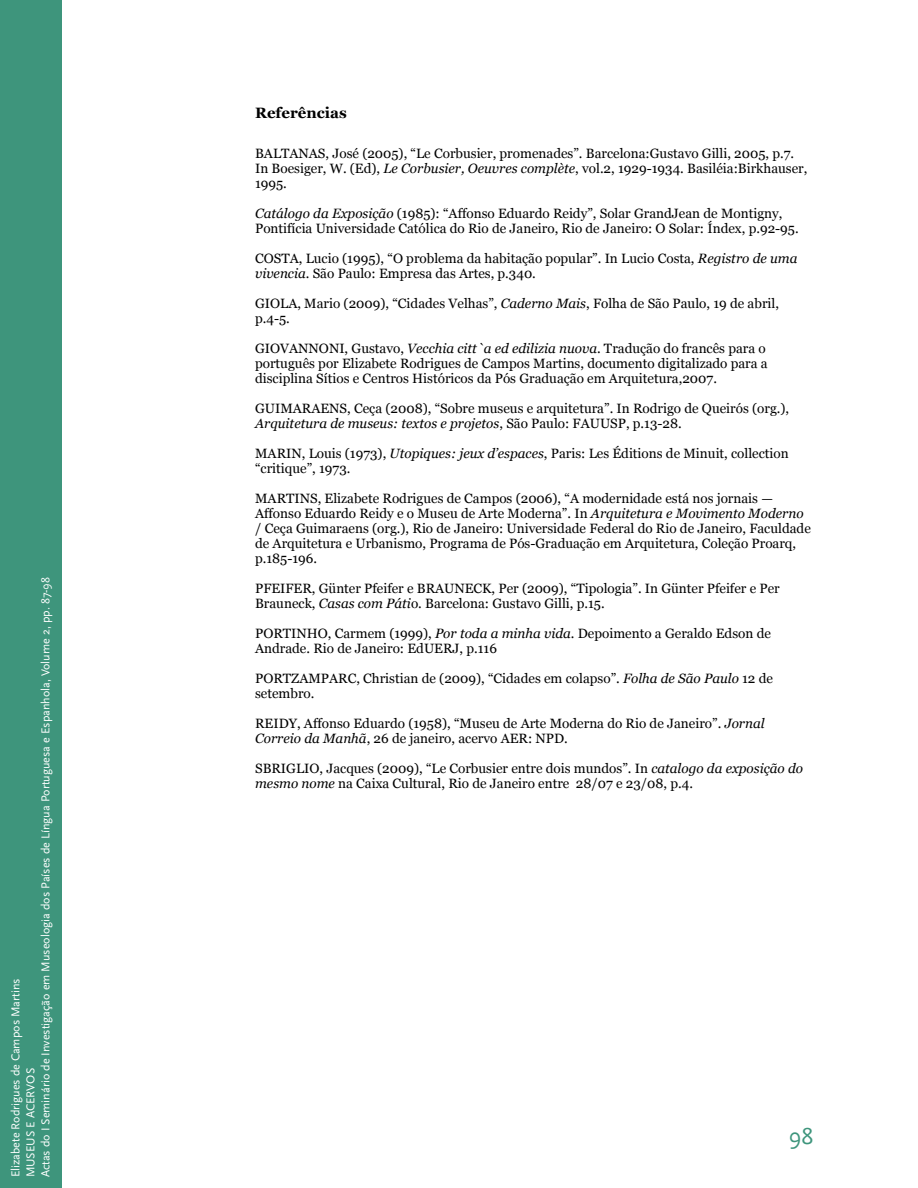
<style>
.page{position:relative;width:918px;height:1188px;background:#fff}
.page>*{position:absolute;margin:0;border:0;box-sizing:border-box;transform-origin:0 0}
.t1{font:24px "Scala Sans Pro";color:#3e957c}
.t2{font:700 15px "Georgia";color:#000}
.t3{font:13.5px/15px "Georgia";color:#000}
.t4{font:12px/15px "Scala Sans Pro";color:#fff}
.s1{font-style:italic}
</style>
<div class="page">
<div style="left:0;top:0;width:62px;height:1188px;background:#3e957c"></div>
<p class="t4" style="left:9px;top:1177px;width:602px;rotate:-90deg">Elizabete Rodrigues de Campos Martins<br>MUSEUS E ACERVOS<br>Actas do I Seminário de Investigação em Museologia dos Países de Língua Portuguesa e Espanhola, Volume 2, pp. 87-98</p>
<p class="t2" style="left:255px;top:106px;width:93px">Referências</p>
<p class="t3" style="left:255px;top:147px;width:554px">BALTANAS, José (2005), “Le Corbusier, promenades”. Barcelona:Gustavo Gilli, 2005, p.7.<br>In Boesiger, W. (Ed), <span class="s1">Le Corbusier, Oeuvres complète</span>, vol.2, 1929-1934. Basiléia:Birkhauser,<br>1995.</p>
<p class="t3" style="left:255px;top:207px;width:545px"><span class="s1">Catálogo da Exposição</span> (1985): “Affonso Eduardo Reidy”, Solar GrandJean de Montigny,<br>Pontifícia Universidade Católica do Rio de Janeiro, Rio de Janeiro: O Solar: Índex, p.92-95.</p>
<p class="t3" style="left:255px;top:252px;width:544px">COSTA, Lucio (1995), “O problema da habitação popular”. In Lucio Costa, <span class="s1">Registro de uma vivencia</span>. São Paulo: Empresa das Artes, p.340.</p>
<p class="t3" style="left:255px;top:297px;width:525px">GIOLA, Mario (2009), “Cidades Velhas”, <span class="s1">Caderno Mais</span>, Folha de São Paulo, 19 de abril, p.4-5.</p>
<p class="t3" style="left:255px;top:342px;width:514px">GIOVANNONI, Gustavo, <span class="s1">Vecchia citt`a ed edilizia nuova</span>. Tradução do francês para o português por Elizabete Rodrigues de Campos Martins, documento digitalizado para a disciplina Sítios e Centros Históricos da Pós Graduação em Arquitetura,2007.</p>
<p class="t3" style="left:255px;top:402px;width:536px">GUIMARAENS, Ceça (2008), “Sobre museus e arquitetura”. In Rodrigo de Queirós (org.),<br><span class="s1">Arquitetura de museus: textos e projetos</span>, São Paulo: FAUUSP, p.13-28.</p>
<p class="t3" style="left:255px;top:447px;width:535px">MARIN, Louis (1973), <span class="s1">Utopiques: jeux d’espaces</span>, Paris: Les Éditions de Minuit, collection “critique”, 1973.</p>
<p class="t3" style="left:255px;top:492px;width:557px">MARTINS, Elizabete Rodrigues de Campos (2006), “A modernidade está nos jornais — Affonso Eduardo Reidy e o Museu de Arte Moderna”. In <span class="s1">Arquitetura e Movimento Moderno </span>/ Ceça Guimaraens (org.), Rio de Janeiro: Universidade Federal do Rio de Janeiro, Faculdade de Arquitetura e Urbanismo, Programa de Pós-Graduação em Arquitetura, Coleção Proarq, p.185-196.</p>
<p class="t3" style="left:255px;top:582px;width:526px">PFEIFER, Günter Pfeifer e BRAUNECK, Per (2009), “Tipologia”. In Günter Pfeifer e Per<br>Brauneck, <span class="s1">Casas com Páti</span>o. Barcelona: Gustavo Gilli, p.15.</p>
<p class="t3" style="left:255px;top:627px;width:517px">PORTINHO, Carmem (1999), <span class="s1">Por toda a minha vida</span>. Depoimento a Geraldo Edson de<br>Andrade. Rio de Janeiro: EdUERJ, p.116</p>
<p class="t3" style="left:255px;top:672px;width:519px">PORTZAMPARC, Christian de (2009), “Cidades em colapso”. <span class="s1">Folha de São Paulo</span> 12 de setembro.</p>
<p class="t3" style="left:255px;top:717px;width:511px">REIDY, Affonso Eduardo (1958), “Museu de Arte Moderna do Rio de Janeiro”. <span class="s1">Jornal<br>Correio da Manhã</span>, 26 de janeiro, acervo AER: NPD.</p>
<p class="t3" style="left:255px;top:762px;width:550px">SBRIGLIO, Jacques (2009), “Le Corbusier entre dois mundos”. In <span class="s1">catalogo da exposição do mesmo nome</span> na Caixa Cultural, Rio de Janeiro entre 28/07 e 23/08, p.4.</p>
<h1 class="t1" style="left:788px;top:1127px;width:27px">98</h1>
</div>
